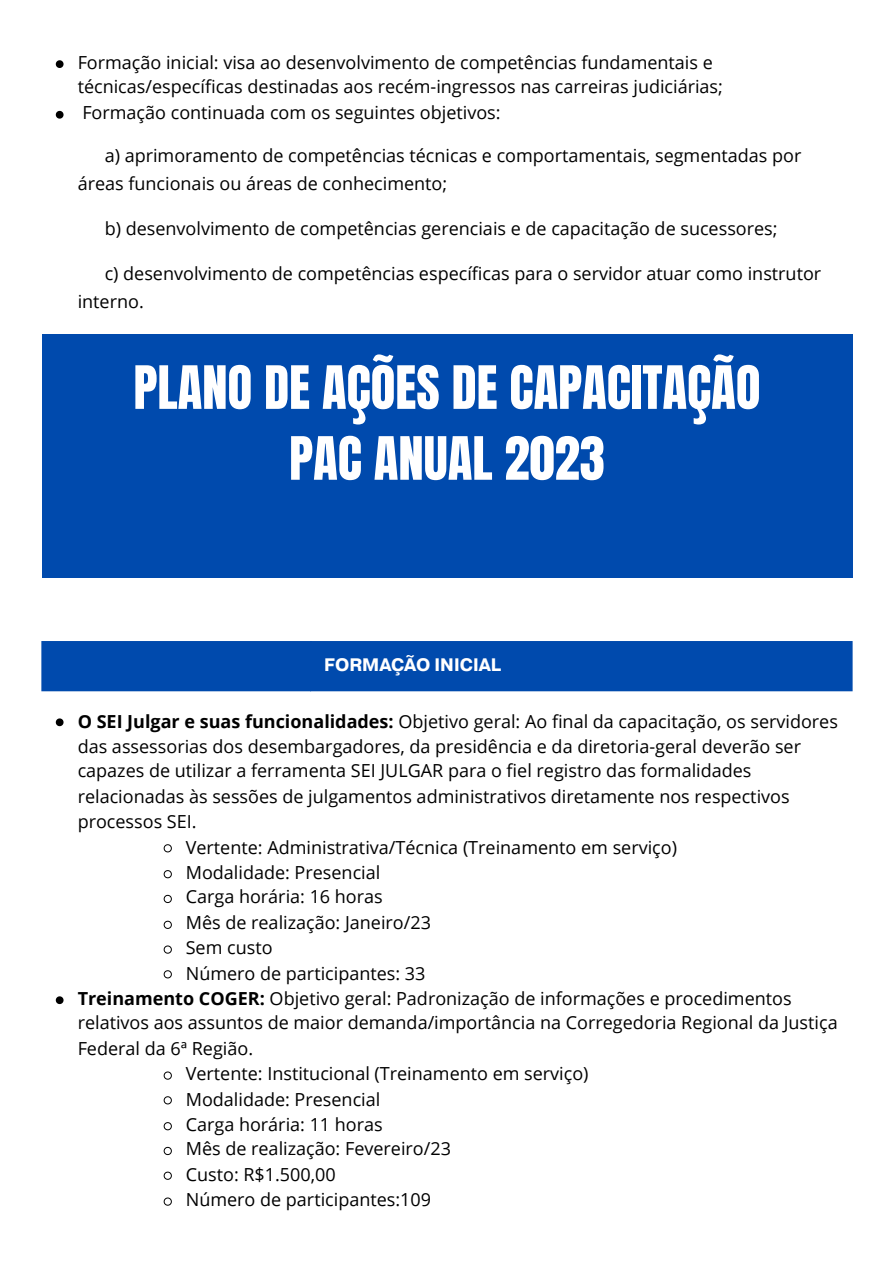
<style>
.page{position:relative;width:894px;height:1263px;background:#fff}
.page>*{position:absolute;margin:0;border:0;box-sizing:border-box;transform-origin:0 0}
.t1{font:50.7px "Anton";color:#fff}
.t2{font:18px/25px "Open Sans";color:#000}
.t3{font:700 18px "Pragmatica";color:#fff}
.s1{font-weight:700}
</style>
<div class="page">
<svg style="left:56px;top:60px;width:7px;height:8px"></svg>
<svg style="left:56px;top:111px;width:7px;height:8px"></svg>
<div style="left:42px;top:334px;width:810px;height:243px;background:#004aad"></div>
<div style="left:42px;top:641px;width:810px;height:50px;background:#004aad"></div>
<svg style="left:56px;top:718px;width:7px;height:8px"></svg>
<svg style="left:163px;top:844px;width:9px;height:9px"></svg>
<svg style="left:163px;top:870px;width:9px;height:8px"></svg>
<svg style="left:163px;top:895px;width:9px;height:8px"></svg>
<svg style="left:163px;top:920px;width:9px;height:9px"></svg>
<svg style="left:163px;top:945px;width:9px;height:9px"></svg>
<svg style="left:163px;top:970px;width:9px;height:9px"></svg>
<svg style="left:56px;top:996px;width:7px;height:8px"></svg>
<svg style="left:163px;top:1071px;width:9px;height:9px"></svg>
<svg style="left:163px;top:1096px;width:9px;height:9px"></svg>
<svg style="left:163px;top:1122px;width:9px;height:8px"></svg>
<svg style="left:163px;top:1147px;width:9px;height:8px"></svg>
<svg style="left:163px;top:1171px;width:9px;height:9px"></svg>
<svg style="left:163px;top:1197px;width:9px;height:9px"></svg>
<p class="t2" style="left:78px;top:49px;width:646px">Formação inicial: visa ao desenvolvimento de competências fundamentais e técnicas/específicas destinadas aos recém-ingressos nas carreiras judiciárias;</p>
<p class="t2" style="left:82px;top:100px;width:419px">Formação continuada com os seguintes objetivos:</p>
<p class="t2" style="left:78px;top:141px;width:725px;line-height:28.2px;text-indent:27px">a) aprimoramento de competências técnicas e comportamentais, segmentadas por áreas funcionais ou áreas de conhecimento;</p>
<p class="t2" style="left:105px;top:216px;width:674px">b) desenvolvimento de competências gerenciais e de capacitação de sucessores;</p>
<p class="t2" style="left:78px;top:259px;width:744px;line-height:28.2px;text-indent:27px">c) desenvolvimento de competências específicas para o servidor atuar como instrutor interno.</p>
<p class="t1" style="left:133px;top:351px;width:628px">PLANO DE AÇÕES DE CAPACITAÇÃO</p>
<p class="t1" style="left:289px;top:422px;width:317px">PAC ANUAL 2023</p>
<p class="t3" style="left:324px;top:652px;width:178px">FORMAÇÃO INICIAL</p>
<p class="t2" style="left:78px;top:708px;width:761px"><span class="s1">O SEI Julgar e suas funcionalidades:</span> Objetivo geral: Ao fi nal da capacitação, os servidores das assessorias dos desembargadores, da presidência e da diretoria-geral deverão ser capazes de utilizar a ferramenta SEI JULGAR para o fiel registro das formalidades relacionadas às sessões de julgamentos administrativos diretamente nos respectivos processos SEI.</p>
<p class="t2" style="left:186px;top:834px;width:492px">Vertente: Administrativa/Técnica (Treinamento em serviço)</p>
<p class="t2" style="left:186px;top:859px;width:196px">Modalidade: Presencial</p>
<p class="t2" style="left:186px;top:884px;width:198px">Carga horária: 16 horas</p>
<p class="t2" style="left:186px;top:910px;width:247px">Mês de realização: Janeiro/23</p>
<p class="t2" style="left:186px;top:934px;width:88px">Sem custo</p>
<p class="t2" style="left:186px;top:960px;width:241px">Número de participantes: 33</p>
<p class="t2" style="left:78px;top:985px;width:761px"><span class="s1">Treinamento COGER:</span> Objetivo geral: Padronização de informações e procedimentos relativos aos assuntos de maior demanda/importância na Corregedoria Regional da Justiça<br>Federal da 6ª Região.</p>
<p class="t2" style="left:186px;top:1060px;width:404px">Vertente: Institucional (Treinamento em serviço)</p>
<p class="t2" style="left:186px;top:1086px;width:196px">Modalidade: Presencial</p>
<p class="t2" style="left:186px;top:1111px;width:198px">Carga horária: 11 horas</p>
<p class="t2" style="left:186px;top:1136px;width:267px">Mês de realização: Fevereiro/23</p>
<p class="t2" style="left:186px;top:1162px;width:151px">Custo: R$1.500,00</p>
<p class="t2" style="left:186px;top:1186px;width:247px">Número de participantes:109</p>
</div>
